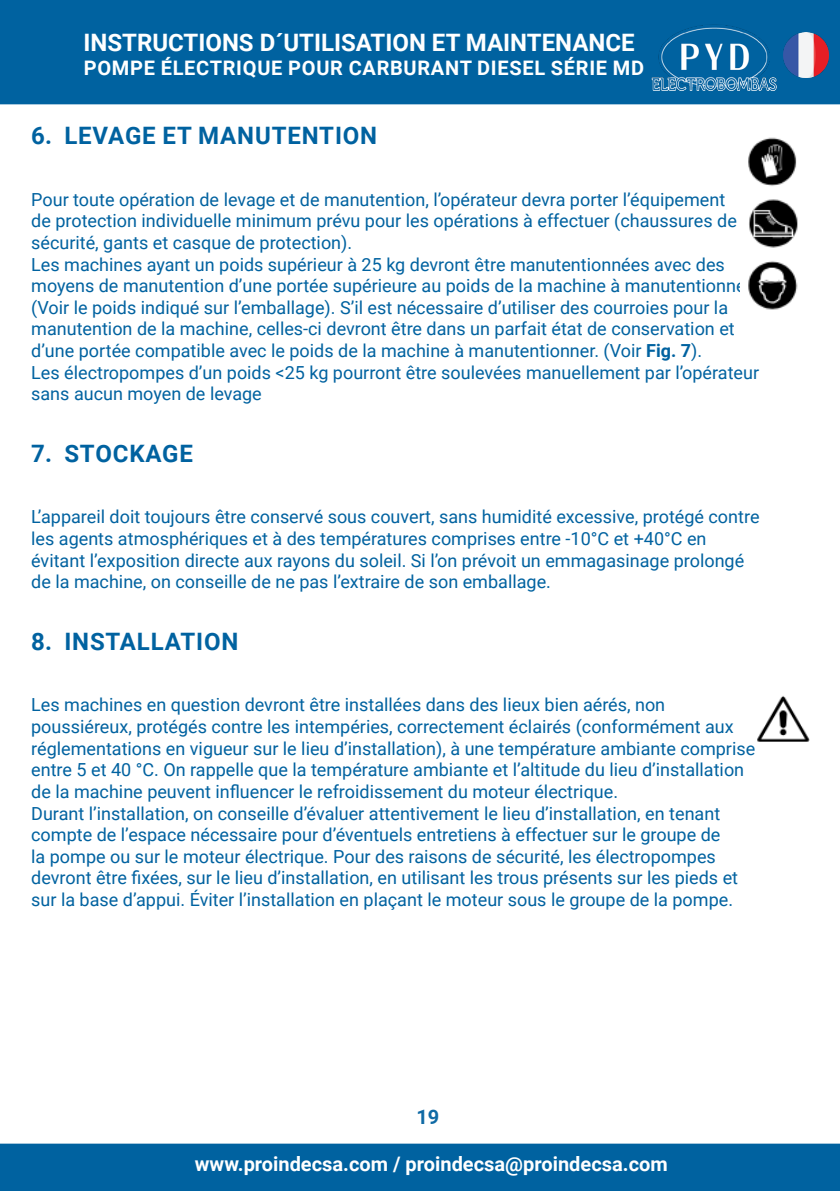
<style>
.page{position:relative;width:840px;height:1191px;background:#fff}
.page>*{position:absolute;margin:0;border:0;box-sizing:border-box;transform-origin:0 0}
.t1{font:700 24px "Roboto";letter-spacing:.035em;color:#0062a0}
.t2{font:700 24px "Roboto";color:#fff}
.t3{font:700 20px "Roboto";color:#fff}
.t4{font:700 20px "Roboto";letter-spacing:.02em;color:#fff}
.t5{font:700 20px "Roboto";color:#0f6aa5}
.t6{font:18px/21.6px "Roboto";color:#0062a0}
.s1{font-weight:700}
</style>
<div class="page">
<div style="left:0;top:0;width:839px;height:104px;background:#0062a0"></div>
<div style="left:0;top:1143px;width:839px;height:48px;background:#0062a0"></div>
<img style="left:643px;top:24px;width:139px;height:67px">
<img style="left:782px;top:33px;width:45px;height:45px">
<img style="left:748px;top:137px;width:50px;height:173px">
<img style="left:757px;top:696px;width:53px;height:46px">
<h1 class="t2" style="left:83px;top:26px;width:552px">INSTRUCTIONS D´UTILISATION ET MAINTENANCE</h1>
<p class="t4" style="left:84px;top:54px;width:561px">POMPE ÉLECTRIQUE POUR CARBURANT DIESEL SÉRIE MD</p>
<p class="t1" style="left:31px;top:119px;width:347px">6. LEVAGE ET MANUTENTION</p>
<p class="t6" style="left:31px;top:188px;width:706px">Pour toute opération de levage et de manutention, l’opérateur devra porter l’équipement de protection individuelle minimum prévu pour les opérations à effectuer (chaussures de sécurité, gants et casque de protection).</p>
<p class="t6" style="left:31px;top:253px;width:725px">Les machines ayant un poids supérieur à 25 kg devront être manutentionnées avec des moyens de manutention d’une portée supérieure au poids de la machine à manutentionner. (Voir le poids indiqué sur l’emballage). S’il est nécessaire d’utiliser des courroies pour la manutention de la machine, celles-ci devront être dans un parfait état de conservation et d’une portée compatible avec le poids de la machine à manutentionner. (Voir <span class="s1">Fig. 7</span>).</p>
<p class="t6" style="left:31px;top:361px;width:729px">Les électropompes d’un poids &lt;25 kg pourront être soulevées manuellement par l’opérateur sans aucun moyen de levage</p>
<p class="t1" style="left:31px;top:436px;width:163px">7. STOCKAGE</p>
<p class="t6" style="left:31px;top:505px;width:729px">L’appareil doit toujours être conservé sous couvert, sans humidité excessive, protégé contre les agents atmosphériques et à des températures comprises entre -10°C et +40°C en évitant l’exposition directe aux rayons du soleil. Si l’on prévoit un emmagasinage prolongé de la machine, on conseille de ne pas l’extraire de son emballage.</p>
<p class="t1" style="left:31px;top:624px;width:209px">8. INSTALLATION</p>
<p class="t6" style="left:31px;top:693px;width:725px">Les machines en question devront être installées dans des lieux bien aérés, non poussiéreux, protégés contre les intempéries, correctement éclairés (conformément aux réglementations en vigueur sur le lieu d’installation), à une température ambiante comprise entre 5 et 40 °C. On rappelle que la température ambiante et l’altitude du lieu d’installation de la machine peuvent influencer le refroidissement du moteur électrique.</p>
<p class="t6" style="left:31px;top:801px;width:708px">Durant l’installation, on conseille d’évaluer attentivement le lieu d’installation, en tenant compte de l’espace nécessaire pour d’éventuels entretiens à effectuer sur le groupe de la pompe ou sur le moteur électrique. Pour des raisons de sécurité, les électropompes devront être fixées, sur le lieu d’installation, en utilisant les trous présents sur les pieds et sur la base d’appui. Éviter l’installation en plaçant le moteur sous le groupe de la pompe.</p>
<p class="t5" style="left:416px;top:1103px;width:24px">19</p>
<p class="t3" style="left:195px;top:1150px;width:474px">www.proindecsa.com / proindecsa@proindecsa.com</p>
</div>
